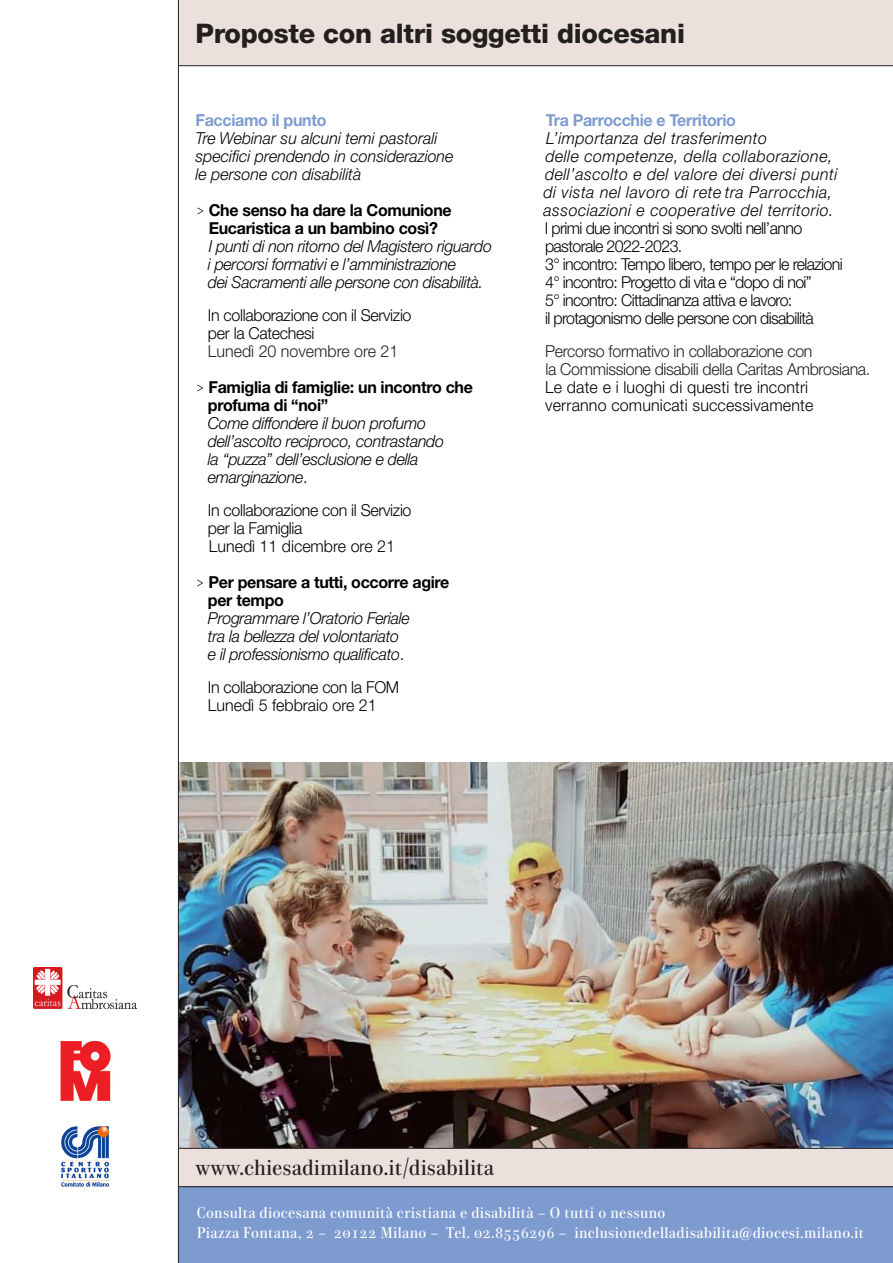
<style>
.page{position:relative;width:893px;height:1263px;background:#fff}
.page>*{position:absolute;margin:0;border:0;box-sizing:border-box;transform-origin:0 0}
.t1{font:800 27px "Helvetica Neue LT Std";letter-spacing:-.01em;color:#231f20}
.t2{font:21px "Parmigiano Text Std Reg";color:#231f20}
.Normale{font:italic 300 16.5px/18px "Helvetica Neue LT Std";letter-spacing:-.02em;color:#000002}
.Normale-2{font:300 16.5px/18px "Helvetica Neue LT Std";letter-spacing:-.04em;color:#000002}
.Normale-3{font:italic 300 16.5px/18px "Helvetica Neue LT Std";letter-spacing:.03em;color:#000002}
.Normale-4{font:700 16.5px/18px "Helvetica Neue LT Std";letter-spacing:-.02em;color:#000002;text-align:center}
.Normale-5{font:300 16.5px "Helvetica Neue LT Std";letter-spacing:-.02em;color:#000002}
.Normale-6{font:italic 300 16.5px/18px "Helvetica Neue LT Std";color:#000002}
.Normale-7{font:300 16.5px "Helvetica Neue LT Std";letter-spacing:-.02em;color:#231f20}
.Normale-8{font:300 16.5px "Helvetica Neue LT Std";letter-spacing:.01em;color:#000002}
.Normale-9{font:300 16.5px "Helvetica Neue LT Std";color:#000002}
.Normale-10{font:700 16.5px "Helvetica Neue LT Std";letter-spacing:-.02em;color:#7e9bd0}
.Normale-11{font:300 16.5px "Helvetica Neue LT Std";color:#231f20}
.Txt_libretto{font:15px "Parmigiano Text Std Reg";letter-spacing:.02em;color:#fff}
.s1{font-family:"Parmigiano Text Std Reg";font-weight:400}
.s2{font-style:normal}
</style>
<div class="page">
<img style="left:179px;top:762px;width:714px;height:386px">
<div style="left:179px;top:1186px;width:714px;height:77px;background:#7e9bd0"></div>
<div style="left:179px;top:1148px;width:714px;height:38px;background:#ebe0db"></div>
<hr style="left:179px;top:1148px;width:714px;height:1px;background:#231f20">
<hr style="left:179px;top:1186px;width:714px;height:1px;background:#231f20">
<img style="left:33px;top:967px;width:104px;height:42px">
<img style="left:61px;top:1126px;width:49px;height:61px">
<img style="left:60px;top:1041px;width:51px;height:59px">
<div style="left:179px;top:0;width:714px;height:66px;background:#ebe0db"></div>
<hr style="left:179px;top:65px;width:714px;height:1px;background:#231f20">
<hr style="left:178px;top:0;width:1px;height:1263px;background:#231f20">
<p class="t1" style="left:196px;top:17px;width:491px">Proposte con altri soggetti diocesani</p>
<p class="Normale-10" style="left:196px;top:109px;width:132px">Facciamo il punto</p>
<p class="Normale-6" style="left:196px;top:128px;width:259px">Tre Webinar su alcuni temi pastorali specifici prendendo in considerazione</p>
<p class="Normale-6" style="left:196px;top:164px;width:167px">le persone con disabilità</p>
<p class="Normale-4" style="left:196px;top:200px;width:257px"><span class="s1">&gt;</span> Che senso ha dare la Comunione<br>Eucaristica a un bambino così?</p>
<p class="Normale" style="left:209px;top:236px;width:284px">I punti di non ritorno del Magistero riguardo</p>
<p class="Normale" style="left:208px;top:254px;width:250px">i percorsi formativi e l’amministrazione</p>
<p class="Normale" style="left:208px;top:272px;width:277px">dei Sacramenti alle persone con disabilità.</p>
<p class="Normale-5" style="left:208px;top:305px;width:205px">In collaborazione con il Servizio</p>
<p class="Normale-5" style="left:208px;top:323px;width:108px">per la Catechesi</p>
<p class="Normale-11" style="left:208px;top:341px;width:192px">Lunedì 20 novembre ore 21</p>
<p class="Normale-4" style="left:208px;top:377px;width:266px;text-align:left;text-indent:-12px"><span class="s1">&gt;</span> Famiglia di famiglie: un incontro che profuma di “noi”</p>
<p class="Normale" style="left:208px;top:413px;width:238px">Come diffondere il buon profumo dell’ascolto reciproco, contrastando la “puzza” dell’esclusione e della emarginazione<span class="s2">.</span></p>
<p class="Normale-5" style="left:208px;top:500px;width:205px">In collaborazione con il Servizio</p>
<p class="Normale-5" style="left:208px;top:518px;width:96px">per la Famiglia</p>
<p class="Normale-9" style="left:209px;top:536px;width:187px">Lunedì 11 dicembre ore 21</p>
<p class="Normale-4" style="left:196px;top:572px;width:255px"><span class="s1">&gt;</span> Per pensare a tutti, occorre agire</p>
<p class="Normale-4" style="left:208px;top:590px;width:77px">per tempo</p>
<p class="Normale" style="left:208px;top:608px;width:203px">Programmare l’Oratorio Feriale</p>
<p class="Normale" style="left:208px;top:626px;width:193px">tra la bellezza del volontariato</p>
<p class="Normale" style="left:208px;top:644px;width:198px">e il professionismo qualificato<span class="s2">.</span></p>
<p class="Normale-5" style="left:208px;top:677px;width:193px">In collaborazione con la FOM</p>
<p class="Normale-9" style="left:208px;top:695px;width:170px">Lunedì 5 febbraio ore 21</p>
<p class="Normale-10" style="left:546px;top:110px;width:192px">Tra Parrocchie e Territorio</p>
<p class="Normale-3" style="left:546px;top:129px;width:222px">L’importanza del trasferimento</p>
<p class="Normale-3" style="left:545px;top:147px;width:294px">delle competenze, della collaborazione, dell’ascolto e del valore dei diversi punti</p>
<p class="Normale-3" style="left:543px;top:183px;width:292px">di vista nel lavoro di rete tra Parrocchia, associazioni e cooperative del territorio.</p>
<p class="Normale-2" style="left:545px;top:219px;width:259px">I primi due incontri si sono svolti nell’anno pastorale 2022-2023.</p>
<p class="Normale-2" style="left:545px;top:255px;width:299px">3° incontro: Tempo libero, tempo per le relazioni</p>
<p class="Normale-2" style="left:545px;top:273px;width:268px">4° incontro: Progetto di vita e “dopo di noi”</p>
<p class="Normale-2" style="left:545px;top:291px;width:249px">5° incontro: Cittadinanza attiva e lavoro:</p>
<p class="Normale-2" style="left:545px;top:309px;width:270px">il protagonismo delle persone con disabilità</p>
<p class="Normale-7" style="left:545px;top:341px;width:269px">Percorso formativo in collaborazione con</p>
<p class="Normale-7" style="left:545px;top:359px;width:326px">la Commissione disabili della Caritas Ambrosiana.</p>
<p class="Normale-8" style="left:545px;top:377px;width:265px">Le date e i luoghi di questi tre incontri</p>
<p class="Normale-8" style="left:545px;top:395px;width:270px">verranno comunicati successivamente</p>
<p class="t2" style="left:196px;top:1155px;width:300px">www.chiesadimilano.it/disabilita</p>
<p class="Txt_libretto" style="left:197px;top:1204px;width:470px">Consulta diocesana comunità cristiana e disabilità – O tutti o nessuno</p>
<p class="Txt_libretto" style="left:197px;top:1223px;width:669px">Piazza Fontana, 2 – 20122 Milano – Tel. 02.8556296 – inclusionedelladisabilita@diocesi.milano.it</p>
</div>
